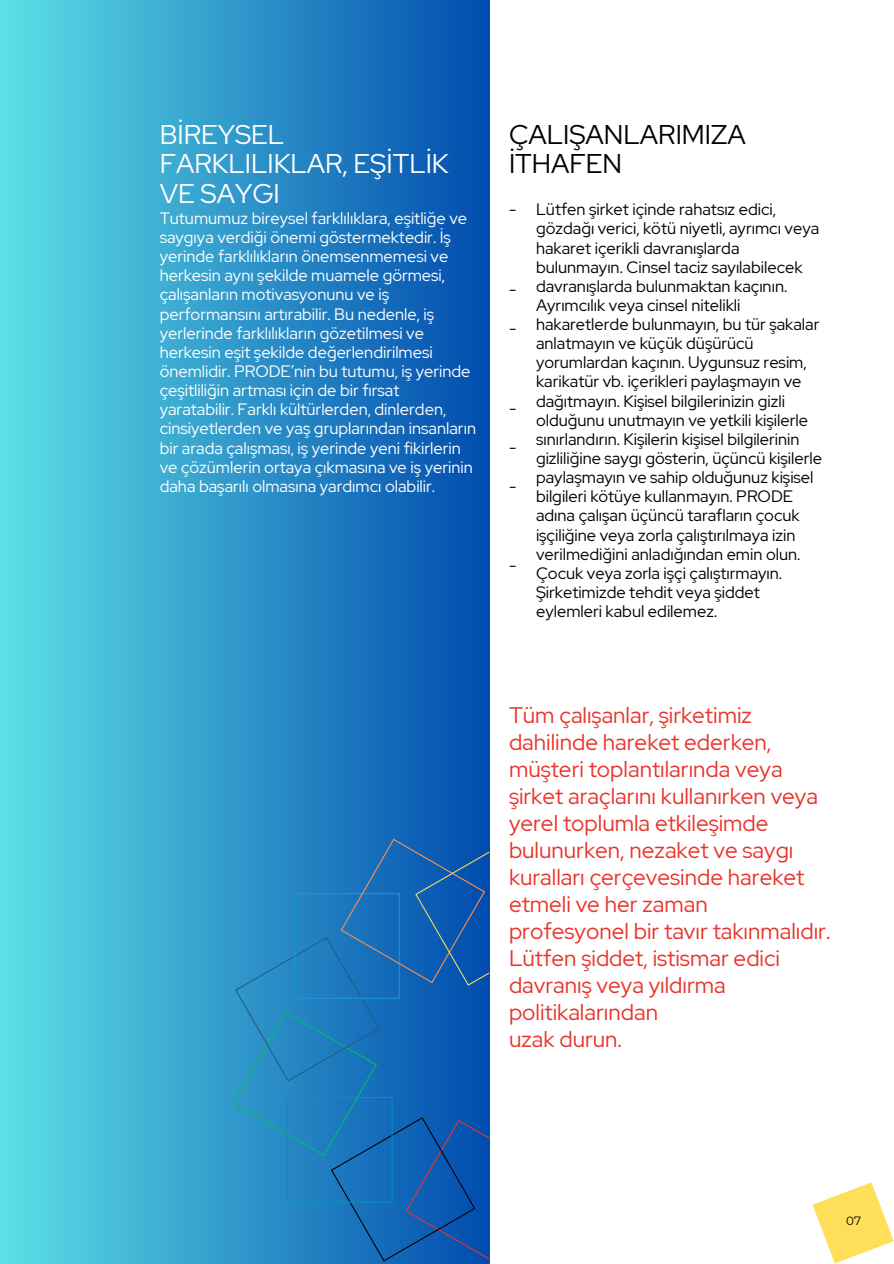
<style>
.page{position:relative;width:894px;height:1264px;background:#fff}
.page>*{position:absolute;margin:0;border:0;box-sizing:border-box;transform-origin:0 0}
.t1{font:27px/29.2px "Red Hat Display";color:#fff}
.t2{font:27px/29.2px "Red Hat Display";color:#000204}
.t3{font:22.5px/27px "Red Hat Display";color:#e8342b}
.t4{font:16.5px/19.2px "Red Hat Display";color:#000204}
.t5{font:16.5px/19.2px "Red Hat Display";color:#fff}
.t6{font:12px "Montserrat";color:#000}
</style>
<div class="page">
<div style="left:0;top:0;width:489px;height:1263px;background:linear-gradient(to right,#5de0e6,#014bad)"></div>
<svg style="left:232px;top:838px;width:257px;height:423px;background:#1a72b9"></svg>
<svg style="left:812px;top:1182px;width:81px;height:81px"></svg>
<p class="t1" style="left:160px;top:120px;width:290px">BİREYSEL<br>FARKLILIKLAR, EŞİTLİK<br>VE SAYGI</p>
<p class="t5" style="left:160px;top:208px;width:318px">Tutumumuz bireysel farklılıklara, eşitliğe ve saygıya verdiği önemi göstermektedir. İş yerinde farklılıkların önemsenmemesi ve herkesin aynı şekilde muamele görmesi, çalışanların motivasyonunu ve iş performansını artırabilir. Bu nedenle, iş yerlerinde farklılıkların gözetilmesi ve herkesin eşit şekilde değerlendirilmesi önemlidir. PRODE’nin bu tutumu, iş yerinde çeşitliliğin artması için de bir fırsat yaratabilir. Farklı kültürlerden, dinlerden, cinsiyetlerden ve yaş gruplarından insanların bir arada çalışması, iş yerinde yeni fikirlerin ve çözümlerin ortaya çıkmasına ve iş yerinin daha başarılı olmasına yardımcı olabilir.</p>
<h1 class="t2" style="left:509px;top:120px;width:238px">ÇALIŞANLARIMIZA<br>İTHAFEN</h1>
<p class="t4" style="left:509px;top:199px;width:9px">-</p>
<p class="t4" style="left:536px;top:200px;width:287px">Lütfen şirket içinde rahatsız edici, gözdağı verici, kötü niyetli, ayrımcı veya hakaret içerikli davranışlarda bulunmayın. Cinsel taciz sayılabilecek davranışlarda bulunmaktan kaçının.<br>Ayrımcılık veya cinsel nitelikli hakaretlerde bulunmayın, bu tür şakalar anlatmayın ve küçük düşürücü yorumlardan kaçının. Uygunsuz resim, karikatür vb. içerikleri paylaşmayın ve dağıtmayın. Kişisel bilgilerinizin gizli olduğunu unutmayın ve yetkili kişilerle sınırlandırın. Kişilerin kişisel bilgilerinin gizliliğine saygı gösterin, üçüncü kişilerle paylaşmayın ve sahip olduğunuz kişisel bilgileri kötüye kullanmayın. PRODE adına çalışan üçüncü tarafların çocuk işçiliğine veya zorla çalıştırılmaya izin verilmediğini anladığından emin olun.<br>Çocuk veya zorla işçi çalıştırmayın.<br>Şirketimizde tehdit veya şiddet eylemleri kabul edilemez.</p>
<p class="t4" style="left:509px;top:279px;width:9px">-</p>
<p class="t4" style="left:509px;top:318px;width:9px">-</p>
<p class="t4" style="left:509px;top:398px;width:9px">-</p>
<p class="t4" style="left:509px;top:437px;width:9px">-</p>
<p class="t4" style="left:509px;top:477px;width:9px">-</p>
<p class="t4" style="left:509px;top:556px;width:9px">-</p>
<h2 class="t3" style="left:509px;top:701px;width:323px">Tüm çalışanlar, şirketimiz dahilinde hareket ederken, müşteri toplantılarında veya şirket araçlarını kullanırken veya yerel toplumla etkileşimde bulunurken, nezaket ve saygı kuralları çerçevesinde hareket etmeli ve her zaman profesyonel bir tavır takınmalıdır.<br>Lütfen şiddet, istismar edici davranış veya yıldırma politikalarından<br>uzak durun.</h2>
<p class="t6" style="left:845px;top:1213px;width:17px">07</p>
</div>
